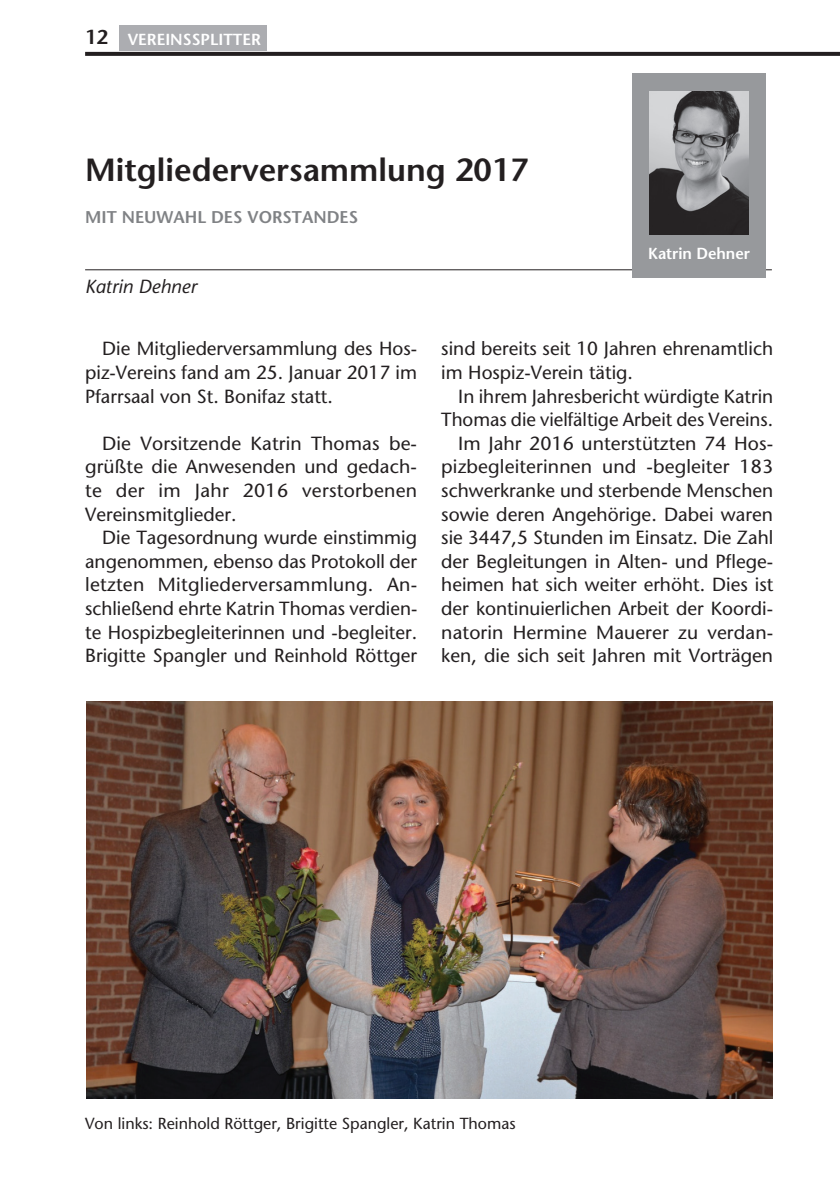
<style>
.page{position:relative;width:840px;height:1191px;background:#fff}
.page>*{position:absolute;margin:0;border:0;box-sizing:border-box;transform-origin:0 0}
.t1{font:600 32px "Stone Sans";color:#231f20}
.t2{font:600 20px "Stone Sans";color:#231f20}
.t3{font:19px/23.6px "Stone Sans";color:#231f20;text-align:justify}
.t4{font:italic 19px "Stone Sans";color:#231f20}
.t5{font:600 17px "Stone Sans";color:#808285}
.t6{font:16px "Stone Sans";color:#231f20}
.t7{font:600 16px "Stone Sans";color:#fff}
.t8{font:600 16px "Stone Sans";color:#fff;scale:.96 1}
</style>
<div class="page">
<svg style="left:85px;top:52px;width:754px;height:4px;background:#292526"></svg>
<hr style="left:85px;top:269px;width:686px;height:1px;background:#231f20">
<div style="left:631px;top:74px;width:133px;height:204px;background:#97999c"></div>
<img style="left:649px;top:91px;width:99px;height:143px">
<img style="left:87px;top:702px;width:685px;height:396px">
<div style="left:119px;top:26px;width:147px;height:25px;background:#acadb1"></div>
<p class="t2" style="left:85px;top:25px;width:24px">12</p>
<p class="t7" style="left:128px;top:29px;width:47px">VEREINSS</p>
<p class="t7" style="left:200px;top:29px;width:58px">PLITTER</p>
<h1 class="t1" style="left:85px;top:150px;width:445px">M ITGLIEDERVERSAMMLUNG 2017</h1>
<p class="t5" style="left:85px;top:207px;width:86px">MIT NEUWAH</p>
<p class="t5" style="left:197px;top:207px;width:160px">L DES VORSTAN DES</p>
<p class="t4" style="left:85px;top:275px;width:113px">Katrin Dehner</p>
<p class="t8" style="left:647px;top:244px;width:108px">KATRIN DEHNER</p>
<p class="t3" style="left:85px;top:337px;width:333px;text-indent:17px">Die Mitgliederversammlung des Hos&shy;piz-Vereins fand am 25. Januar 2017 im Pfarrsaal von St. Bonifaz statt.</p>
<p class="t3" style="left:85px;top:431px;width:333px;text-indent:17px">Die Vorsitzende Katrin Thomas be&shy;grüßte die Anwesenden und gedach&shy;te der im Jahr 2016 verstorbenen Vereinsmitglieder.</p>
<p class="t3" style="left:85px;top:525px;width:333px;text-indent:17px">Die Tagesordnung wurde einstimmig angenommen, ebenso das Protokoll der letzten Mitgliederversammlung. An&shy;schließend ehrte Katrin Thomas verdien&shy;te Hospizbegleiterinnen und -begleiter.<br>Brigitte Spangler und Reinhold Röttger</p>
<p class="t3" style="left:441px;top:337px;width:333px">sind bereits seit 10 Jahren ehrenamtlich im Hospiz-Verein tätig.</p>
<p class="t3" style="left:441px;top:384px;width:333px;text-align:right">In ihrem Jahresbericht würdigte Katrin Thomas die vielfältige Arbeit des Vereins.<br>Im Jahr 2016 unterstützten 74 Hos&shy;pizbegleiterinnen und -begleiter 183 schwerkranke und sterbende Menschen sowie deren Angehörige. Dabei waren sie 3447,5 Stunden im Einsatz. Die Zahl der Begleitungen in Alten- und Pflege&shy;heimen hat sich weiter erhöht. Dies ist der kontinuierlichen Arbeit der Koordi&shy;natorin Hermine Mauerer zu verdan&shy;ken, die sich seit Jahren mit Vorträgen</p>
<p class="t6" style="left:85px;top:1113px;width:432px">Von links: Reinhold Röttger, Brigitte Spangler, Katrin Thomas</p>
</div>
